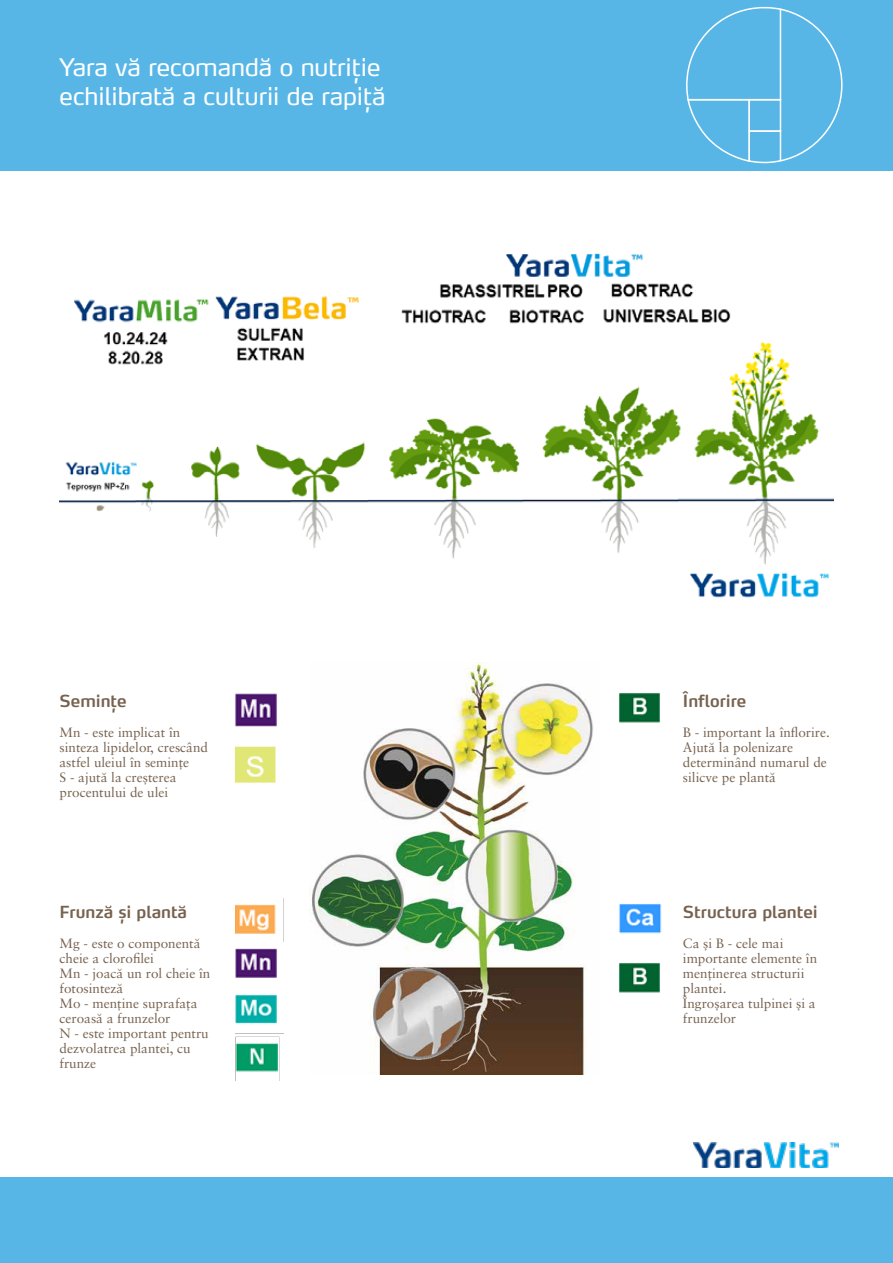
<style>
.page{position:relative;width:893px;height:1263px;background:#fff}
.page>*{position:absolute;margin:0;border:0;box-sizing:border-box;transform-origin:0 0}
.t1{font:24px/28.8px "Yara Max LF";color:#fff}
.t2{font:600 16.5px "Yara Max LF";color:#77624f}
.t3{font:13.5px/15px "Sabon LT Pro";color:#77624f}
</style>
<div class="page">
<div style="left:0;top:0;width:893px;height:170px;background:#58b6e7"></div>
<div style="left:0;top:1178px;width:893px;height:85px;background:#58b6e7"></div>
<svg style="left:686px;top:6px;width:157px;height:158px"></svg>
<img style="left:309px;top:662px;width:285px;height:412px">
<img style="left:60px;top:253px;width:773px;height:345px">
<img style="left:619px;top:693px;width:41px;height:30px">
<img style="left:619px;top:904px;width:43px;height:30px">
<img style="left:619px;top:963px;width:41px;height:30px">
<img style="left:235px;top:693px;width:42px;height:34px">
<img style="left:236px;top:904px;width:47px;height:176px">
<img style="left:234px;top:746px;width:42px;height:37px">
<img style="left:693px;top:1143px;width:145px;height:24px">
<h1 class="t1" style="left:60px;top:53px;width:327px">Yara vă recomandă o nutriție echilibrată a culturii de rapiță</h1>
<p class="t2" style="left:60px;top:691px;width:69px">Semințe</p>
<p class="t3" style="left:60px;top:725px;width:150px">Mn - este implicat în sinteza lipidelor, crescând astfel uleiul în semințe<br>S - ajută la creșterea procentului de ulei</p>
<p class="t2" style="left:60px;top:901px;width:129px">Frunză și plantă</p>
<p class="t3" style="left:60px;top:935px;width:152px">Mg - este o componentă cheie a clorofilei<br>Mn - joacă un rol cheie în fotosinteză<br>Mo - menține suprafața ceroasă a frunzelor<br>N - este important pentru dezvolatrea plantei, cu frunze</p>
<p class="t2" style="left:683px;top:691px;width:65px">Înflorire</p>
<p class="t3" style="left:683px;top:724px;width:149px">B - important la înflorire.<br>Ajută la polenizare determinând numarul de silicve pe plantă</p>
<p class="t2" style="left:683px;top:901px;width:136px">Structura plantei</p>
<p class="t3" style="left:683px;top:935px;width:136px">Ca și B - cele mai importante elemente în menținerea structurii plantei.<br>Îngroșarea tulpinei și a frunzelor</p>
</div>
